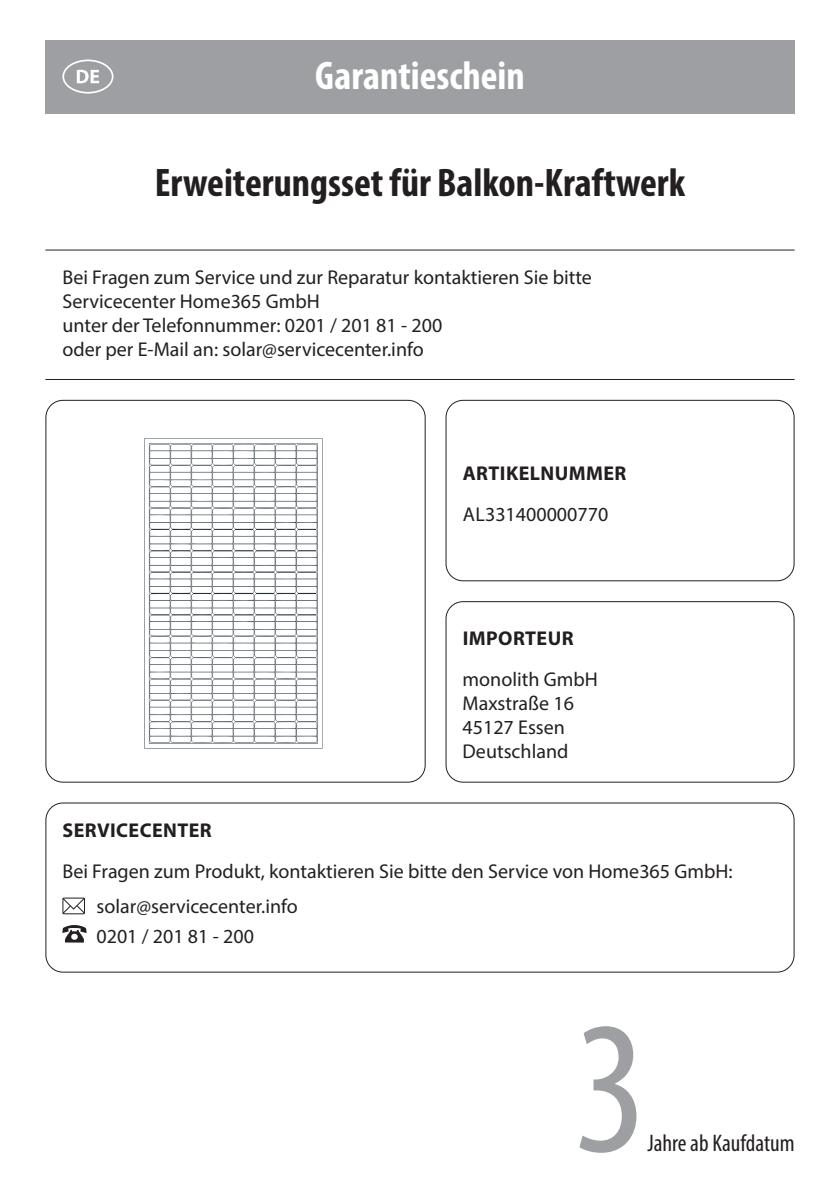
<style>
.page{position:relative;width:840px;height:1191px;background:#fff}
.page>*{position:absolute;margin:0;border:0;box-sizing:border-box;transform-origin:0 0}
.t1{font:condensed 190px "Myriad Pro";color:#9d9fa2}
.t2{font:700 condensed 40px "Myriad Pro";color:#231f20}
.t3{font:700 condensed 40px "Myriad Pro";color:#fff}
.t4{font:condensed 24px "Myriad Pro";color:#231f20}
.t5{font:20px/24px "Myriad Pro";color:#231f20}
.t6{font:700 20px "Myriad Pro";letter-spacing:.02em;color:#231f20}
</style>
<div class="page">
<div style="left:45px;top:40px;width:749px;height:73px;background:#9d9fa2"></div>
<div style="left:45px;top:802px;width:749px;height:170px;border:1px solid #231f20;border-radius:17px"></div>
<svg style="left:62px;top:897px;width:23px;height:17px"></svg>
<svg style="left:62px;top:925px;width:25px;height:17px"></svg>
<hr style="left:45px;top:249px;width:749px;height:1px;background:#231f20">
<hr style="left:45px;top:379px;width:749px;height:1px;background:#231f20">
<div style="left:445px;top:400px;width:349px;height:181px;border:1px solid #231f20;border-radius:17px"></div>
<div style="left:445px;top:601px;width:349px;height:181px;border:1px solid #231f20;border-radius:17px"></div>
<svg style="left:144px;top:438px;width:178px;height:310px"></svg>
<svg style="left:149px;top:444px;width:168px;height:299px"></svg>
<svg style="left:77px;top:70px;width:22px;height:13px"></svg>
<div style="left:62px;top:60px;width:51px;height:34px;border:2px solid #fff;border-radius:50%"></div>
<h2 class="t3" style="left:315px;top:50px;width:211px">Garantieschein</h2>
<h2 class="t2" style="left:155px;top:158px;width:531px">Erweiterungsset für Balkon-Kraftwerk</h2>
<p class="t5" style="left:62px;top:265px;width:530px">Bei Fragen zum Service und zur Reparatur kontaktieren Sie bitte Servicecenter Home365 GmbH<br>unter der Telefonnummer: 0201 / 201 81 - 200<br>oder per E-Mail an: solar@servicecenter.info</p>
<p class="t6" style="left:462px;top:460px;width:165px">ARTIKELNUMMER</p>
<p class="t5" style="left:462px;top:501px;width:147px">AL331400000770</p>
<p class="t6" style="left:462px;top:625px;width:112px">IMPORTEUR</p>
<p class="t5" style="left:462px;top:667px;width:137px">monolith GmbH<br>Maxstraße 16<br>45127 Essen<br>Deutschland</p>
<p class="t6" style="left:63px;top:816px;width:150px">SERVICECENTER</p>
<p class="t5" style="left:96px;top:852px;width:637px;line-height:35.4px;text-indent:-34px">Bei Fragen zum Produkt, kontaktieren Sie bitte den Service von Home365 GmbH: solar@servicecenter.info</p>
<p class="t5" style="left:96px;top:923px;width:159px">0201 / 201 81 - 200</p>
<h1 class="t1" style="left:573px;top:973px;width:75px">3</h1>
<p class="t4" style="left:647px;top:1128px;width:149px">Jahre ab Kaufdatum</p>
</div>
